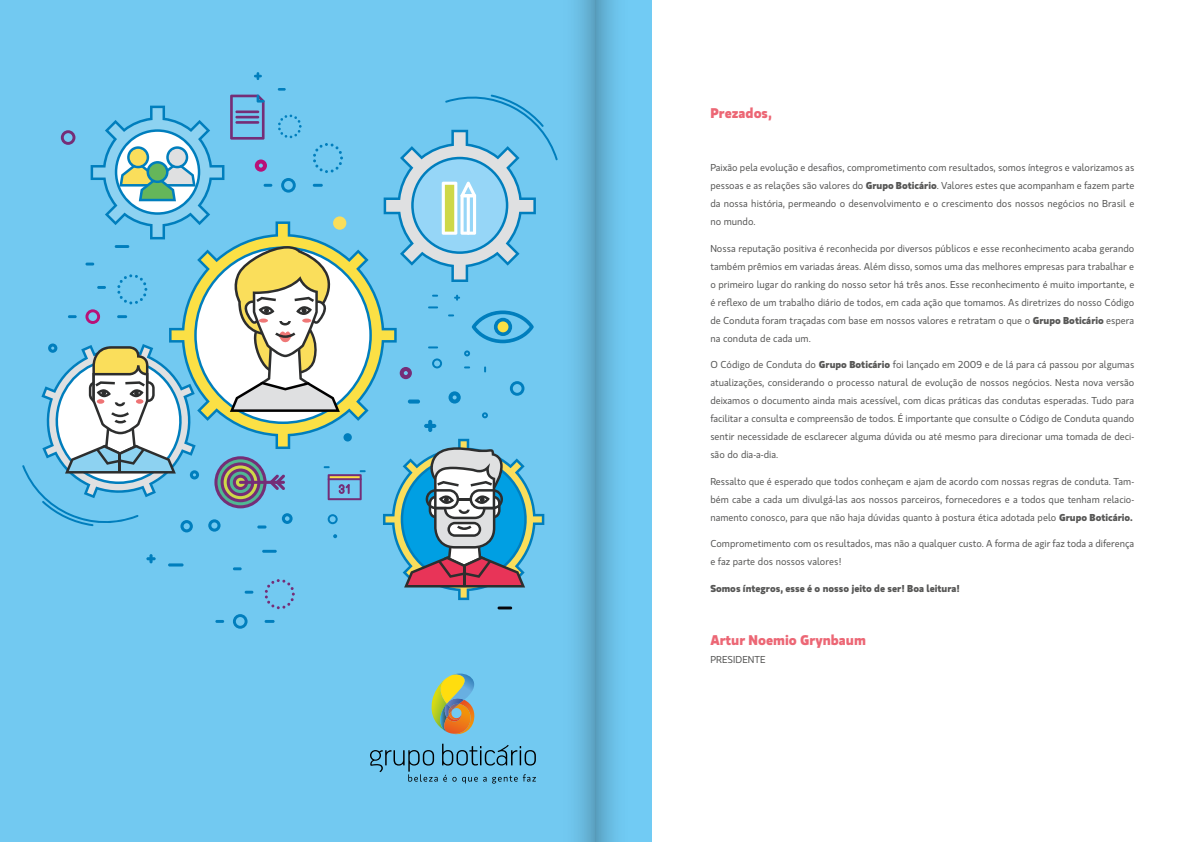
<style>
.page{position:relative;width:1191px;height:842px;background:#fff}
.page>*{position:absolute;margin:0;border:0;box-sizing:border-box;transform-origin:0 0}
.t1{font:700 14px "Gloriola Std";color:#ec6775}
.t2{font:10px/18px "Gloriola Std";color:#575756;text-align:justify}
.t3{font:700 10px "Gloriola Std";color:#575756}
.s1{font-weight:700}
</style>
<div class="page">
<div style="left:595px;top:0;width:57px;height:842px;background:#71cbf4"></div>
<div style="left:0;top:0;width:595px;height:841px;background:#72c9f1"></div>
<svg style="left:370px;top:744px;width:166px;height:39px"></svg>
<svg style="left:431px;top:673px;width:44px;height:62px"></svg>
<svg style="left:372px;top:287px;width:25px;height:97px"></svg>
<svg style="left:383px;top:439px;width:161px;height:161px"></svg>
<svg style="left:472px;top:310px;width:62px;height:33px"></svg>
<svg style="left:482px;top:412px;width:6px;height:6px"></svg>
<svg style="left:233px;top:614px;width:14px;height:15px"></svg>
<svg style="left:510px;top:381px;width:14px;height:15px"></svg>
<svg style="left:432px;top:358px;width:10px;height:10px"></svg>
<svg style="left:400px;top:367px;width:12px;height:12px"></svg>
<svg style="left:464px;top:350px;width:6px;height:6px"></svg>
<svg style="left:428px;top:306px;width:10px;height:2px"></svg>
<svg style="left:448px;top:314px;width:6px;height:2px"></svg>
<svg style="left:428px;top:346px;width:10px;height:2px"></svg>
<svg style="left:464px;top:366px;width:6px;height:2px"></svg>
<div style="left:408px;top:399px;width:12px;height:5px;background:#007ebd;border-radius:2px"></div>
<svg style="left:215px;top:620px;width:9px;height:3px"></svg>
<svg style="left:245px;top:591px;width:8px;height:3px"></svg>
<hr style="left:168px;top:563px;width:16px;height:3px;background:#007ebd;border-radius:2px">
<svg style="left:233px;top:567px;width:9px;height:3px"></svg>
<hr style="left:262px;top:550px;width:15px;height:3px;background:#007ebd">
<hr style="left:497px;top:606px;width:15px;height:3px;background:#06060b">
<svg style="left:432px;top:295px;width:6px;height:2px"></svg>
<svg style="left:448px;top:391px;width:13px;height:13px"></svg>
<svg style="left:454px;top:295px;width:6px;height:6px"></svg>
<svg style="left:428px;top:420px;width:4px;height:12px"></svg>
<hr style="left:424px;top:424px;width:12px;height:4px;background:#007ebd;border-radius:2px">
<svg style="left:146px;top:554px;width:10px;height:9px"></svg>
<svg style="left:484px;top:366px;width:2px;height:6px"></svg>
<svg style="left:254px;top:72px;width:8px;height:8px"></svg>
<svg style="left:265px;top:579px;width:30px;height:30px"></svg>
<svg style="left:265px;top:620px;width:10px;height:3px"></svg>
<svg style="left:22px;top:88px;width:350px;height:450px"></svg>
<svg style="left:384px;top:94px;width:162px;height:188px"></svg>
<img style="left:546px;top:0;width:70px;height:841px">
<h1 class="t1" style="left:710px;top:103px;width:63px">Prezados,</h1>
<p class="t2" style="left:710px;top:158px;width:425px">Paixão pela evolução e desafios, comprometimento com resultados, somos íntegros e valorizamos as pessoas e as relações são valores do <span class="s1">Grupo Boticário</span>. Valores estes que acompanham e fazem parte da nossa história, permeando o desenvolvimento e o crescimento dos nossos negócios no Brasil e no mundo.</p>
<p class="t2" style="left:710px;top:239px;width:425px">Nossa reputação positiva é reconhecida por diversos públicos e esse reconhecimento acaba gerando também prêmios em variadas áreas. Além disso, somos uma das melhores empresas para trabalhar e o primeiro lugar do ranking do nosso setor há três anos. Esse reconhecimento é muito importante, e é reflexo de um trabalho diário de todos, em cada ação que tomamos. As diretrizes do nosso Código de Conduta foram traçadas com base em nossos valores e retratam o que o <span class="s1">Grupo Boticário</span> espera na conduta de cada um.</p>
<p class="t2" style="left:710px;top:355px;width:425px">O Código de Conduta do <span class="s1">Grupo Boticário</span> foi lançado em 2009 e de lá para cá passou por algumas atualizações, considerando o processo natural de evolução de nossos negócios. Nesta nova versão deixamos o documento ainda mais acessível, com dicas práticas das condutas esperadas. Tudo para facilitar a consulta e compreensão de todos. É importante que consulte o Código de Conduta quando sentir necessidade de esclarecer alguma dúvida ou até mesmo para direcionar uma tomada de deci&shy;são do dia-a-dia.</p>
<p class="t2" style="left:710px;top:472px;width:425px">Ressalto que é esperado que todos conheçam e ajam de acordo com nossas regras de conduta. Tam&shy;bém cabe a cada um divulgá-las aos nossos parceiros, fornecedores e a todos que tenham relacio&shy;namento conosco, para que não haja dúvidas quanto à postura ética adotada pelo <span class="s1">Grupo Boticário.</span></p>
<p class="t2" style="left:710px;top:534px;width:425px">Comprometimento com os resultados, mas não a qualquer custo. A forma de agir faz toda a diferença e faz parte dos nossos valores!</p>
<p class="t3" style="left:710px;top:581px;width:251px">Somos íntegros, esse é o nosso jeito de ser! Boa leitura!</p>
<h1 class="t1" style="left:710px;top:629px;width:157px">Artur Noemio Grynbaum</h1>
<p class="t2" style="left:710px;top:650px;width:57px">PRESIDENTE</p>
</div>
